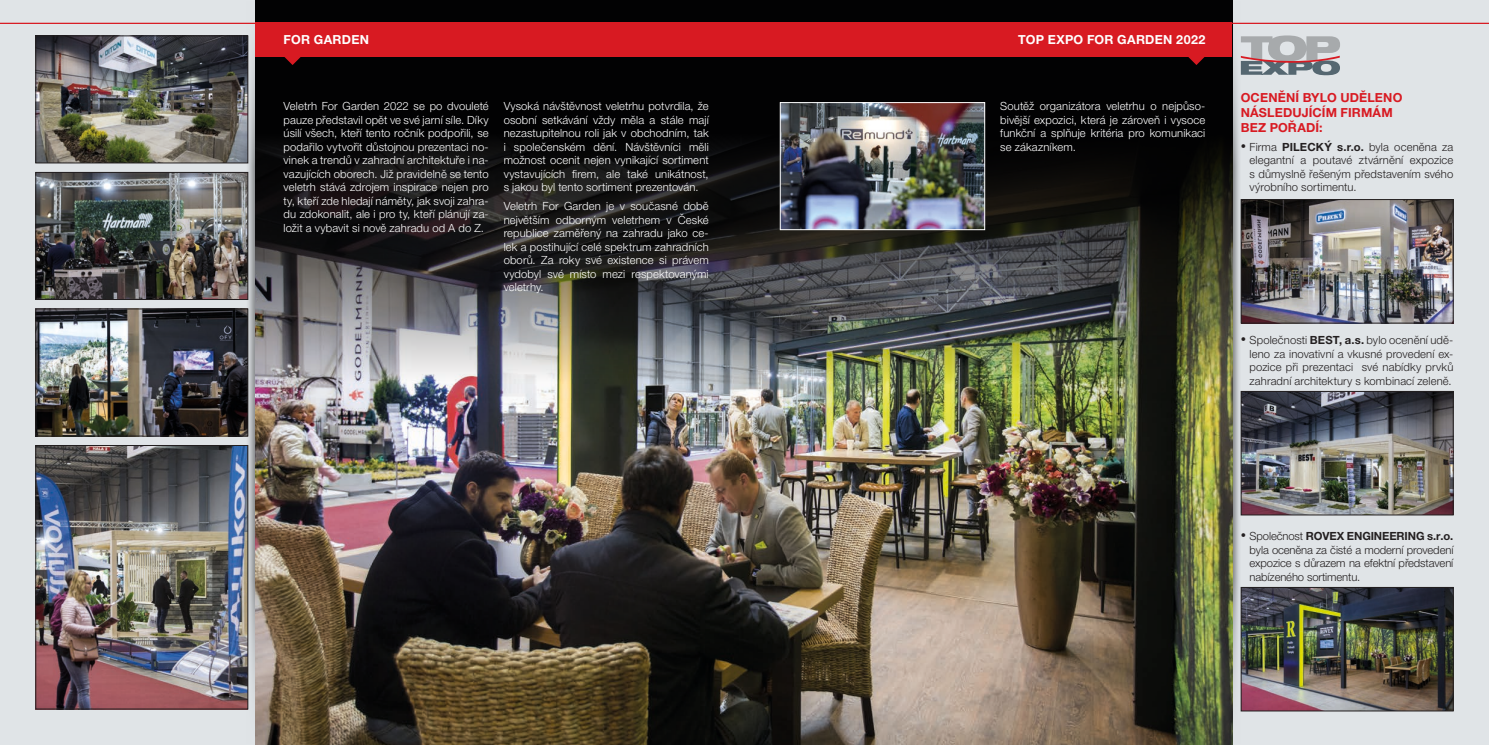
<style>
.page{position:relative;width:1489px;height:745px;background:#fff}
.page>*{position:absolute;margin:0;border:0;box-sizing:border-box;transform-origin:0 0}
.t1{font:700 12.5px/15px "Helvetica Neue LT Pro";letter-spacing:.01em;color:#d81a22}
.t2{font:700 12.5px "Helvetica Neue LT Pro";letter-spacing:.025em;color:#fff}
.t3{font:300 11.25px/13.5px "Helvetica Neue LT Pro";letter-spacing:.01em;color:#fff;text-align:justify}
.t4{font:300 11.25px/13.5px "Helvetica Neue LT Pro";letter-spacing:.005em;color:#231f20;text-align:justify}
.s1{font-family:"Times New Roman";font-weight:400;font-size:15px}
.s2{font-weight:700}
</style>
<div class="page">
<div style="left:233px;top:0;width:24px;height:744px;background:#020203;opacity:.45"></div>
<div style="left:1230px;top:0;width:24px;height:744px;background:#020203;opacity:.45"></div>
<div style="left:1245px;top:0;width:243px;height:744px;background:#e0e4e7"></div>
<div style="left:0;top:0;width:239px;height:744px;background:#e0e4e7"></div>
<img style="left:255px;top:400px;width:977px;height:344px">
<img style="left:255px;top:0;width:977px;height:400px">
<div style="left:255px;top:23px;width:490px;height:34px;background:#d81a22"></div>
<div style="left:744px;top:23px;width:488px;height:34px;background:#d81a22"></div>
<hr style="left:0;top:23px;width:745px;height:1px;background:#d81a22">
<hr style="left:744px;top:23px;width:744px;height:1px;background:#d81a22">
<svg style="left:283px;top:57px;width:18px;height:8px"></svg>
<svg style="left:1187px;top:57px;width:18px;height:8px"></svg>
<img style="left:37px;top:447px;width:209px;height:259px">
<div style="left:35px;top:445px;width:213px;height:263px;border:1px solid #231f20"></div>
<img style="left:37px;top:310px;width:209px;height:124px">
<div style="left:35px;top:308px;width:213px;height:128px;border:1px solid #231f20"></div>
<img style="left:37px;top:174px;width:209px;height:123px">
<div style="left:35px;top:172px;width:213px;height:127px;border:1px solid #231f20"></div>
<img style="left:37px;top:38px;width:209px;height:123px">
<div style="left:35px;top:36px;width:213px;height:127px;border:1px solid #231f20"></div>
<img style="left:1242px;top:588px;width:209px;height:120px">
<div style="left:1240px;top:586px;width:213px;height:124px;border:1px solid #231f20"></div>
<img style="left:782px;top:104px;width:200px;height:124px">
<div style="left:780px;top:102px;width:204px;height:128px;border:1px solid #fff"></div>
<img style="left:1242px;top:393px;width:209px;height:120px">
<div style="left:1240px;top:391px;width:213px;height:124px;border:1px solid #231f20"></div>
<img style="left:1242px;top:201px;width:209px;height:120px">
<div style="left:1240px;top:199px;width:213px;height:124px;border:1px solid #231f20"></div>
<svg style="left:1240px;top:35px;width:99px;height:40px"></svg>
<p class="t2" style="left:283px;top:32px;width:87px">FOR GARDEN</p>
<p class="t2" style="left:1018px;top:32px;width:189px">TOP EXPO FOR GARDEN 2022</p>
<p class="t3" style="left:283px;top:99px;width:206px">Veletrh For Garden 2022 se po dvouleté pauze představil opět ve své jarní síle. Díky úsilí všech, kteří tento ročník podpořili, se podařilo vytvořit důstojnou prezentaci no&shy;vinek a trendů v zahradní architektuře i na&shy;vazujících oborech. Již pravidelně se tento veletrh stává zdrojem inspirace nejen pro ty, kteří zde hledají náměty, jak svoji zahra&shy;du zdokonalit, ale i pro ty, kteří plánují za&shy;ložit a vybavit si nově zahradu od A do Z.</p>
<p class="t3" style="left:503px;top:99px;width:206px">Vysoká návštěvnost veletrhu potvrdila, že osobní setkávání vždy měla a stále mají nezastupitelnou roli jak v obchodním, tak i společenském dění. Návštěvníci měli možnost ocenit nejen vynikající sortiment vystavujících firem, ale také unikátnost, s jakou byl tento sortiment prezentován.</p>
<p class="t3" style="left:503px;top:199px;width:206px">Veletrh For Garden je v současné době největším odborným veletrhem v České republice zaměřený na zahradu jako ce&shy;lek a postihující celé spektrum zahradních oborů. Za roky své existence si právem vydobyl své místo mezi respektovanými veletrhy.</p>
<p class="t3" style="left:1000px;top:99px;width:206px">Soutěž organizátora veletrhu o nejpůso&shy;bivější expozici, která je zároveň i vysoce funkční a splňuje kritéria pro komunikaci se zákazníkem.</p>
<p class="t1" style="left:1240px;top:90px;width:163px">OCENĚNÍ BYLO UDĚLENO<br>NÁSLEDUJÍCÍM FIRMÁM<br>BEZ POŘADÍ:</p>
<p class="t4" style="left:1249px;top:140px;width:205px;text-indent:-9px"><span class="s1">•</span> Firma <span class="s2">PILECKÝ s.r.o.</span> byla oceněna za elegantní a poutavé ztvárnění expozice s důmyslně řešeným představením svého výrobního sortimentu.</p>
<p class="t4" style="left:1249px;top:333px;width:205px;text-indent:-9px"><span class="s1">•</span> Společnosti <span class="s2">BEST, a.s.</span> bylo ocenění udě&shy;leno za inovativní a vkusné provedení ex&shy;pozice při prezentaci své nabídky prvků zahradní architektury s kombinací zeleně.</p>
<p class="t4" style="left:1249px;top:528px;width:205px;text-indent:-9px"><span class="s1">•</span> Společnost <span class="s2">ROVEX ENGINEERING s.r.o. </span>byla oceněna za čisté a moderní provedení expozice s důrazem na efektní představení nabízeného sortimentu.</p>
</div>
